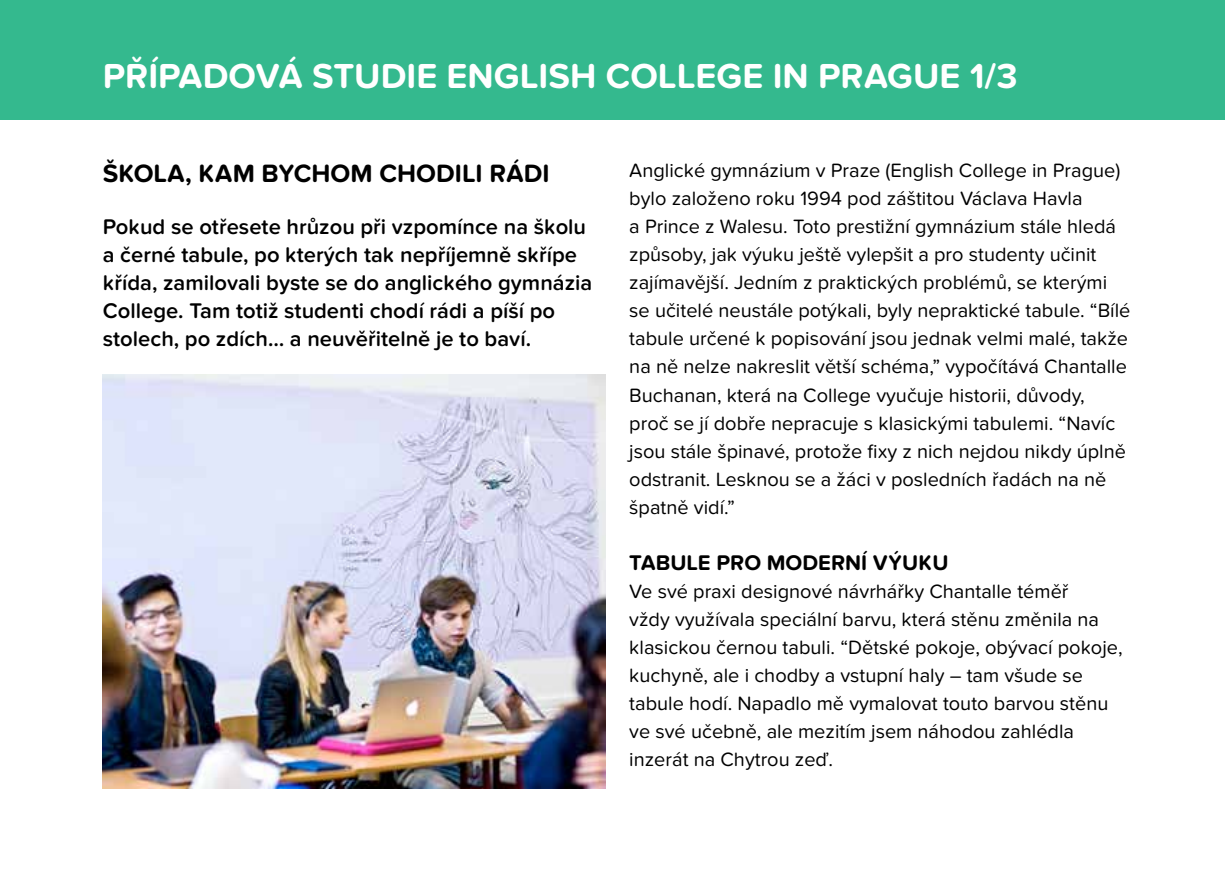
<style>
.page{position:relative;width:1225px;height:874px;background:#fff}
.page>*{position:absolute;margin:0;border:0;box-sizing:border-box;transform-origin:0 0}
.t1{font:700 36px "Proxima Nova Soft";color:#fff}
.t2{font:700 26px "Proxima Nova Soft";color:#000}
.t3{font:600 22px/28px "Proxima Nova Soft";color:#000}
.t4{font:700 22px "Proxima Nova Soft";color:#000}
.t5{font:20px/28px "Proxima Nova Soft";color:#000}
</style>
<div class="page">
<div style="left:0;top:0;width:1225px;height:119px;background:#34b98e"></div>
<img style="left:103px;top:374px;width:502px;height:414px">
<h1 class="t1" style="left:103px;top:55px;width:916px">PŘÍPADOVÁ STUDIE ENGLISH COLLEGE IN PRAGUE 1/3</h1>
<h2 class="t2" style="left:103px;top:158px;width:448px">ŠKOLA, KAM BYCHOM CHODILI RÁDI</h2>
<p class="t3" style="left:103px;top:213px;width:491px">Pokud se otřesete hrůzou při vzpomínce na školu a černé tabule, po kterých tak nepříjemně skřípe křída, zamilovali byste se do anglického gymnázia College. Tam totiž studenti chodí rádi a píší po stolech, po zdích… a neuvěřitelně je to baví.</p>
<p class="t5" style="left:629px;top:157px;width:503px">Anglické gymnázium v Praze (English College in Prague) bylo založeno roku 1994 pod záštitou Václava Havla<br>a Prince z Walesu. Toto prestižní gymnázium stále hledá způsoby, jak výuku ještě vylepšit a pro studenty učinit zajímavější. Jedním z praktických problémů, se kterými se učitelé neustále potýkali, byly nepraktické tabule. “Bílé tabule určené k popisování jsou jednak velmi malé, takže na ně nelze nakreslit větší schéma,” vypočítává Chantalle Buchanan, která na College vyučuje historii, důvody,<br>proč se jí dobře nepracuje s klasickými tabulemi. “Navíc jsou stále špinavé, protože fixy z nich nejdou nikdy úplně odstranit. Lesknou se a žáci v posledních řadách na ně špatně vidí.”</p>
<p class="t4" style="left:629px;top:549px;width:321px">TABULE PRO MODERNÍ VÝUKU</p>
<p class="t5" style="left:629px;top:577px;width:495px">Ve své praxi designové návrhářky Chantalle téměř<br>vždy využívala speciální barvu, která stěnu změnila na klasickou černou tabuli. “Dětské pokoje, obývací pokoje, kuchyně, ale i chodby a vstupní haly – tam všude se tabule hodí. Napadlo mě vymalovat touto barvou stěnu ve své učebně, ale mezitím jsem náhodou zahlédla inzerát na Chytrou zeď.</p>
</div>
